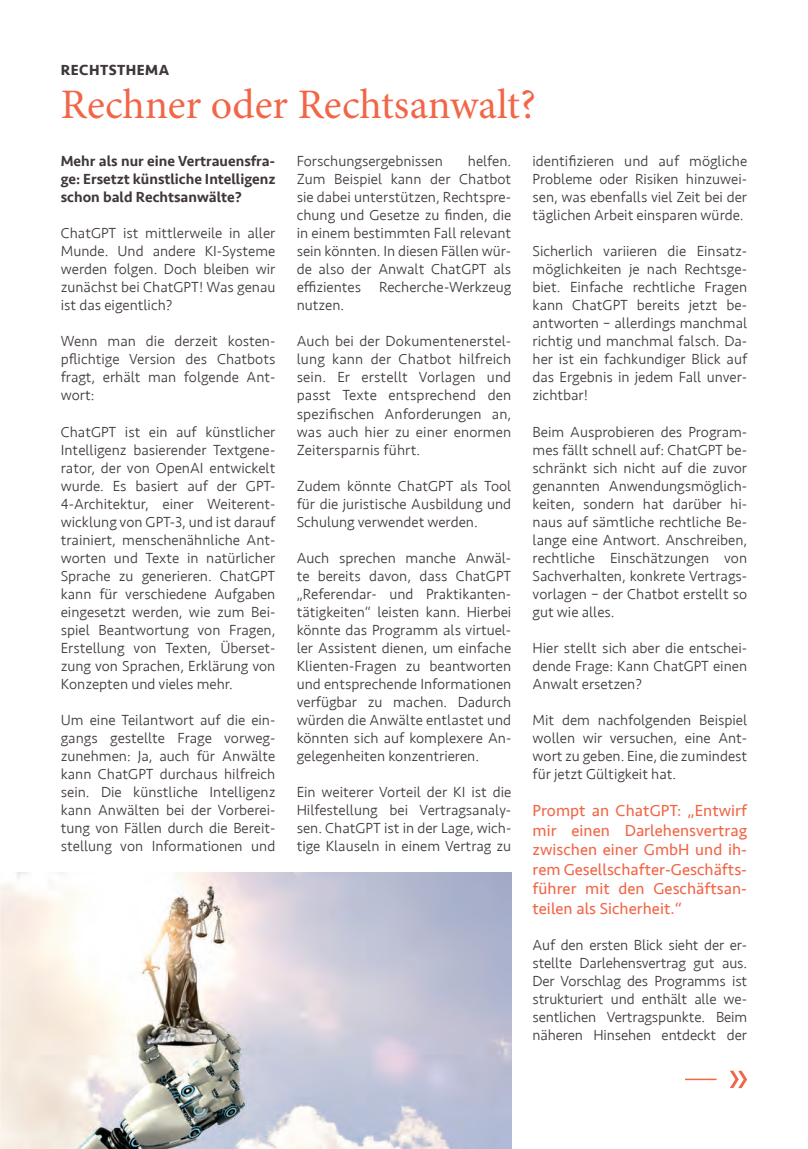
<style>
.page{position:relative;width:808px;height:1149px;background:#fff}
.page>*{position:absolute;margin:0;border:0;box-sizing:border-box;transform-origin:0 0}
.t1{font:42px "Minion Pro";color:#f26648}
.t2{font:16.5px/19.5px "Seravek";letter-spacing:.005em;color:#f26648;text-align:justify}
.t3{font:300 15px/18px "Seravek";color:#3f373b;text-align:justify}
.t4{font:500 15px/18px "Seravek";color:#3f373b;text-align:justify}
.t5{font:700 15px "Seravek";letter-spacing:.03em;color:#3f373b}
</style>
<div class="page">
<img style="left:1px;top:872px;width:510px;height:276px">
<img style="left:0;top:0;width:1px;height:1148px">
<hr style="left:685px;top:1078px;width:32px;height:1px;background:#f26648">
<svg style="left:730px;top:1070px;width:17px;height:17px"></svg>
<p class="t5" style="left:61px;top:58px;width:110px">RECHTSTHEMA</p>
<h1 class="t1" style="left:61px;top:77px;width:477px">Rechner oder Rechtsanwalt?</h1>
<p class="t4" style="left:61px;top:152px;width:216px">Mehr als nur eine Vertrauensfra&shy;ge: Ersetzt künstliche Intelligenz schon bald Rechtsanwälte?</p>
<p class="t3" style="left:61px;top:224px;width:216px">ChatGPT ist mittlerweile in aller Munde. Und andere KI-Systeme werden folgen. Doch bleiben wir zunächst bei ChatGPT! Was genau ist das eigentlich?</p>
<p class="t3" style="left:61px;top:332px;width:216px">Wenn man die derzeit kosten&shy;pflichtige Version des Chatbots fragt, erhält man folgende Ant&shy;wort:</p>
<p class="t3" style="left:61px;top:422px;width:216px">ChatGPT ist ein auf künstlicher Intelligenz basierender Textgene&shy;rator, der von OpenAI entwickelt wurde. Es basiert auf der GPT-4-Architektur, einer Weiterent&shy;wicklung von GPT-3, und ist darauf trainiert, menschenähnliche Ant&shy;worten und Texte in natürlicher Sprache zu generieren. ChatGPT kann für verschiedene Aufgaben eingesetzt werden, wie zum Bei&shy;spiel Beantwortung von Fragen, Erstellung von Texten, Überset&shy;zung von Sprachen, Erklärung von Konzepten und vieles mehr.</p>
<p class="t3" style="left:61px;top:710px;width:216px">Um eine Teilantwort auf die ein&shy;gangs gestellte Frage vorweg&shy;zunehmen: Ja, auch für Anwälte kann ChatGPT durchaus hilfreich sein. Die künstliche Intelligenz kann Anwälten bei der Vorberei&shy;tung von Fällen durch die Bereit&shy;stellung von Informationen und</p>
<p class="t3" style="left:532px;top:152px;width:216px">identifizieren und auf mögliche Probleme oder Risiken hinzuwei&shy;sen, was ebenfalls viel Zeit bei der täglichen Arbeit einsparen würde.</p>
<p class="t3" style="left:532px;top:242px;width:216px">Sicherlich variieren die Einsatz&shy;möglichkeiten je nach Rechtsge&shy;biet. Einfache rechtliche Fragen kann ChatGPT bereits jetzt be&shy;antworten – allerdings manchmal richtig und manchmal falsch. Da&shy;her ist ein fachkundiger Blick auf das Ergebnis in jedem Fall unver&shy;zichtbar!</p>
<p class="t3" style="left:532px;top:422px;width:216px">Beim Ausprobieren des Program&shy;mes fällt schnell auf: ChatGPT be&shy;schränkt sich nicht auf die zuvor genannten Anwendungsmöglich&shy;keiten, sondern hat darüber hi&shy;naus auf sämtliche rechtliche Be&shy;lange eine Antwort. Anschreiben, rechtliche Einschätzungen von Sachverhalten, konkrete Vertrags&shy;vorlagen – der Chatbot erstellt so gut wie alles.</p>
<p class="t3" style="left:532px;top:638px;width:216px">Hier stellt sich aber die entschei&shy;dende Frage: Kann ChatGPT einen Anwalt ersetzen?</p>
<p class="t3" style="left:532px;top:710px;width:216px">Mit dem nachfolgenden Beispiel wollen wir versuchen, eine Ant&shy;wort zu geben. Eine, die zumindest für jetzt Gültigkeit hat.</p>
<p class="t2" style="left:532px;top:800px;width:216px">Prompt an ChatGPT: „Entwirf mir einen Darlehensvertrag zwischen einer GmbH und ih&shy;rem Gesellschafter-Geschäfts&shy;führer mit den Geschäftsan&shy;teilen als Sicherheit.“</p>
<p class="t3" style="left:532px;top:935px;width:216px">Auf den ersten Blick sieht der er&shy;stellte Darlehensvertrag gut aus.<br>Der Vorschlag des Programms ist strukturiert und enthält alle we&shy;sentlichen Vertragspunkte. Beim näheren Hinsehen entdeckt der</p>
<p class="t3" style="left:297px;top:152px;width:216px;text-indent:171px">helfen.<br>Zum Beispiel kann der Chatbot sie dabei unterstützen, Rechtspre&shy;chung und Gesetze zu finden, die in einem bestimmten Fall relevant sein könnten. In diesen Fällen wür&shy;de also der Anwalt ChatGPT als effizientes Recherche-Werkzeug nutzen.</p>
<p class="t3" style="left:297px;top:332px;width:216px">Auch bei der Dokumentenerstel&shy;lung kann der Chatbot hilfreich sein. Er erstellt Vorlagen und passt Texte entsprechend den spezifischen Anforderungen an, was auch hier zu einer enormen Zeitersparnis führt.</p>
<p class="t3" style="left:297px;top:476px;width:216px">Zudem könnte ChatGPT als Tool für die juristische Ausbildung und Schulung verwendet werden.</p>
<p class="t3" style="left:297px;top:548px;width:216px">Auch sprechen manche Anwäl&shy;te bereits davon, dass ChatGPT „Referendar- und Praktikanten&shy;tätigkeiten“ leisten kann. Hierbei könnte das Programm als virtuel&shy;ler Assistent dienen, um einfache Klienten-Fragen zu beantworten und entsprechende Informationen verfügbar zu machen. Dadurch würden die Anwälte entlastet und könnten sich auf komplexere An&shy;gelegenheiten konzentrieren.</p>
<p class="t3" style="left:297px;top:782px;width:216px">Ein weiterer Vorteil der KI ist die Hilfestellung bei Vertragsanaly&shy;sen. ChatGPT ist in der Lage, wich&shy;tige Klauseln in einem Vertrag zu</p>
<p class="t3" style="left:297px;top:152px;width:148px">Forschungsergebnissen</p>
</div>
